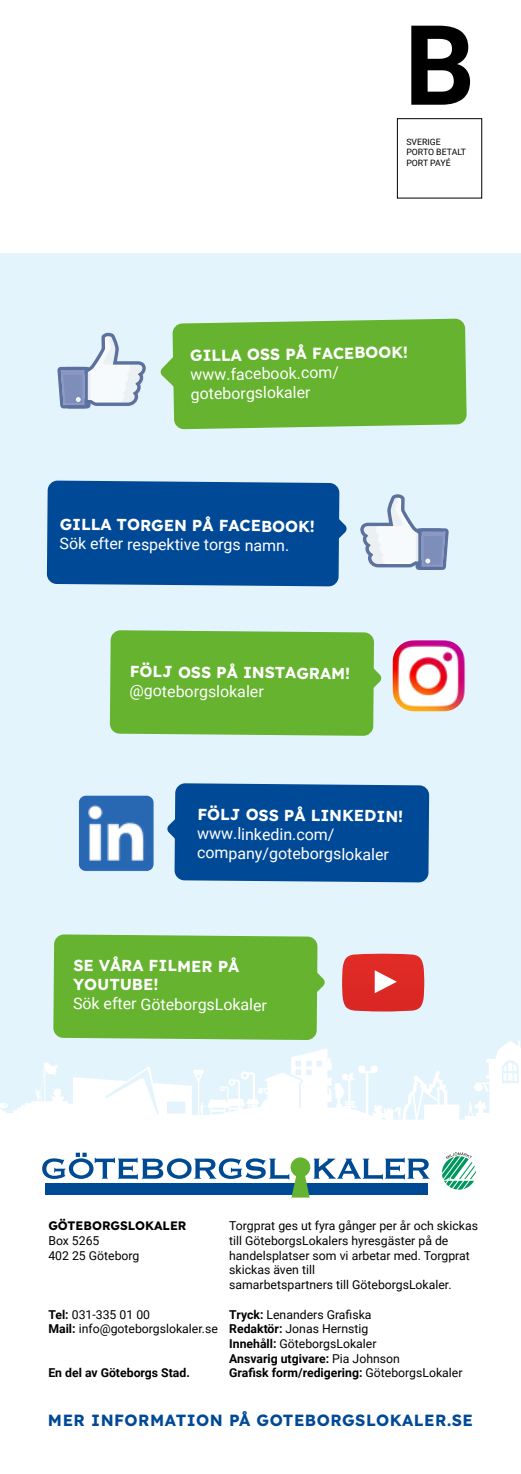
<style>
.page{position:relative;width:521px;height:1474px;background:#fff}
.page>*{position:absolute;margin:0;border:0;box-sizing:border-box;transform-origin:0 0}
.t1{font:700 111.12px "Roboto";color:#000}
.t2{font:16.1px "Lexend";letter-spacing:.03em;color:#004996}
.t3{font:15.92px/19.1px "Roboto";letter-spacing:-.01em;color:#fff}
.t4{font:15.92px/18.7px "Lexend";letter-spacing:-.01em;color:#fff}
.t5{font:12.25px/14.7px "Roboto";color:#000}
.t6{font:700 12.25px "Roboto";color:#000}
.t7{font:12.25px "Lexend";color:#000}
.t8{font:8.75px/10.5px "Roboto";color:#000}
.s1{font-weight:700}
</style>
<div class="page">
<div style="left:0;top:253px;width:521px;height:785px;background:#e4f4fc"></div>
<svg style="left:57px;top:333px;width:89px;height:76px"></svg>
<svg style="left:360px;top:494px;width:89px;height:76px"></svg>
<div style="left:172px;top:318px;width:295px;height:111px;background:#65b32e"></div>
<svg style="left:160px;top:346px;width:51px;height:51px;background:#7bbe52"></svg>
<img style="left:393px;top:640px;width:72px;height:71px">
<div style="left:110px;top:630px;width:272px;height:106px;background:#65b32e"></div>
<div style="left:47px;top:480px;width:292px;height:106px;background:#004996"></div>
<svg style="left:296px;top:503px;width:51px;height:51px;background:#1b5da2"></svg>
<div style="left:53px;top:934px;width:272px;height:104px;background:#65b32e"></div>
<img style="left:79px;top:795px;width:75px;height:76px">
<div style="left:167px;top:783px;width:262px;height:99px;background:#004996"></div>
<svg style="left:342px;top:953px;width:82px;height:58px;background:#df403d"></svg>
<svg style="left:0;top:1038px;width:521px;height:82px;fill:#e4f4fc"></svg>
<svg style="left:503px;top:1062px;width:14px;height:18px"></svg>
<svg style="left:42px;top:1152px;width:387px;height:45px"></svg>
<svg style="left:442px;top:1152px;width:34px;height:37px"></svg>
<div style="left:397px;top:118px;width:85px;height:80px;border:1px solid #000"></div>
<h1 class="t1" style="left:404px;top:-13px;width:72px">B</h1>
<p class="t8" style="left:406px;top:136px;width:61px">SVERIGE<br>PORTO BETALT<br>PORT PAYÉ</p>
<h3 class="t4" style="left:190px;top:345px;width:219px;rotate:-1deg">GILLA OSS PÅ FACEBOOK!</h3>
<h3 class="t3" style="left:190px;top:364px;width:150px;rotate:-1deg">www.facebook.com/ goteborgslokaler</h3>
<h3 class="t4" style="left:60px;top:515px;width:257px">GILLA TORGEN PÅ FACEBOOK!</h3>
<h3 class="t3" style="left:60px;top:534px;width:231px">Sök efter respektive torgs namn.</h3>
<h3 class="t4" style="left:130px;top:662px;width:222px">FÖLJ OSS PÅ INSTAGRAM!</h3>
<h3 class="t3" style="left:130px;top:681px;width:136px">@goteborgslokaler</h3>
<h3 class="t4" style="left:197px;top:805px;width:207px">FÖLJ OSS PÅ LINKEDIN!</h3>
<h3 class="t3" style="left:197px;top:823px;width:193px">www.linkedin.com/ company/goteborgslokaler</h3>
<h3 class="t4" style="left:73px;top:955px;width:168px">SE VÅRA FILMER PÅ<br>YOUTUBE!</h3>
<h3 class="t3" style="left:73px;top:994px;width:196px">Sök efter GöteborgsLokaler</h3>
<p class="t7" style="left:48px;top:1216px;width:140px">GÖTEBORGSLOKALER</p>
<p class="t5" style="left:48px;top:1232px;width:93px">Box 5265<br>402 25 Göteborg</p>
<p class="t5" style="left:48px;top:1306px;width:171px"><span class="s1">Tel:</span> 031-335 01 00<br><span class="s1">Mail:</span> info@goteborgslokaler.se</p>
<p class="t6" style="left:48px;top:1364px;width:143px">En del av Göteborgs Stad.</p>
<p class="t5" style="left:229px;top:1218px;width:250px">Torgprat ges ut fyra gånger per år och skickas till GöteborgsLokalers hyresgäster på de handelsplatser som vi arbetar med. Torgprat skickas även till<br>samarbetspartners till GöteborgsLokaler.</p>
<p class="t5" style="left:229px;top:1306px;width:235px"><span class="s1">Tryck:</span> Lenanders Grafiska<br><span class="s1">Redaktör:</span> Jonas Hernstig<br><span class="s1">Innehåll:</span> GöteborgsLokaler<br><span class="s1">Ansvarig utgivare:</span> Pia Johnson<br><span class="s1">Grafisk form/redigering:</span> GöteborgsLokaler</p>
<h2 class="t2" style="left:48px;top:1408px;width:426px">MER INFORMATION PÅ GOTEBORGSLOKALER.SE</h2>
</div>
